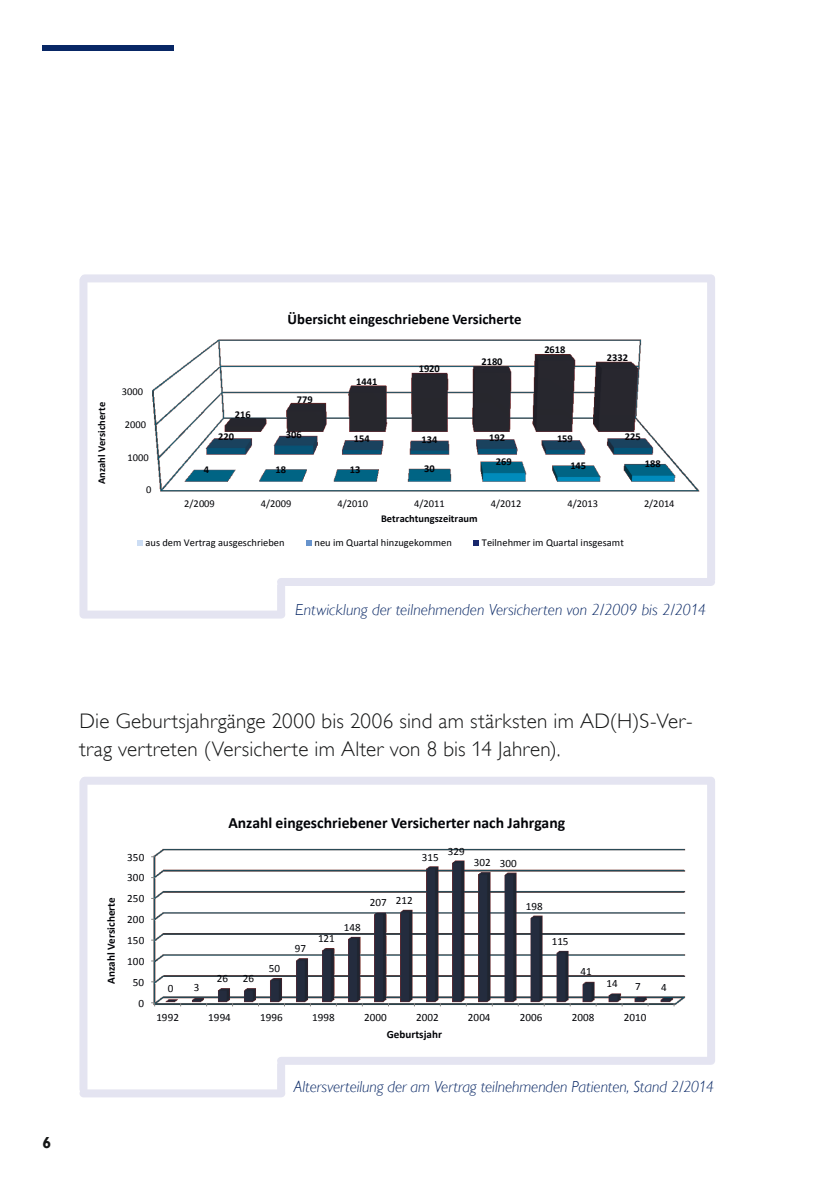
<style>
.page{position:relative;width:840px;height:1191px;background:#fff}
.page>*{position:absolute;margin:0;border:0;box-sizing:border-box;transform-origin:0 0}
.t1{font:300 21px/28px "Gill Alt One";letter-spacing:.015em;color:#151616}
.t2{font:italic 300 16px "Gill Alt One";color:#082765}
.t3{font:700 16px "Gill Alt One";color:#151616}
.t4{font:700 15.6px "Calibri";color:#020307}
.t5{font:700 14.8px "Calibri";color:#020307}
.t6{font:11px "Calibri";color:#020307}
.t7{font:700 11px "Calibri";letter-spacing:.005em;color:#020307}
.t8{font:10.4px "Calibri";color:#020307}
.t9{font:700 10.4px "Calibri";color:#020307}
</style>
<div class="page">
<div style="left:84px;top:274px;width:626px;height:8px;background:#e4e4f1"></div>
<div style="left:706px;top:279px;width:8px;height:301px;background:#e4e4f1"></div>
<div style="left:281px;top:578px;width:429px;height:8px;background:#e4e4f1"></div>
<div style="left:277px;top:586px;width:8px;height:27px;background:#e4e4f1"></div>
<div style="left:83px;top:610px;width:198px;height:8px;background:#e4e4f1"></div>
<div style="left:79px;top:280px;width:8px;height:332px;background:#e4e4f1"></div>
<svg style="left:87px;top:308px;width:613px;height:242px"></svg>
<div style="left:43px;top:46px;width:130px;height:5px;background:#082765"></div>
<div style="left:84px;top:776px;width:626px;height:8px;background:#e4e4f1"></div>
<div style="left:706px;top:781px;width:8px;height:279px;background:#e4e4f1"></div>
<div style="left:281px;top:1056px;width:429px;height:8px;background:#e4e4f1"></div>
<div style="left:277px;top:1064px;width:8px;height:27px;background:#e4e4f1"></div>
<div style="left:83px;top:1089px;width:198px;height:8px;background:#e4e4f1"></div>
<div style="left:79px;top:782px;width:8px;height:307px;background:#e4e4f1"></div>
<svg style="left:151px;top:848px;width:535px;height:159px"></svg>
<p class="t9" style="left:95px;top:484px;width:83px;rotate:-90deg">Anzahl Versicherte</p>
<p class="t8" style="left:122px;top:384px;width:23px">3000</p>
<p class="t8" style="left:125px;top:418px;width:23px">2000</p>
<p class="t8" style="left:127px;top:451px;width:23px">1000</p>
<p class="t8" style="left:146px;top:483px;width:7px">0</p>
<p class="t9" style="left:235px;top:408px;width:17px">216</p>
<h3 class="t5" style="left:287px;top:310px;width:235px">Übersicht eingeschriebene Versicherte</h3>
<p class="t9" style="left:296px;top:393px;width:17px">779</p>
<p class="t9" style="left:356px;top:375px;width:23px">1441</p>
<p class="t9" style="left:418px;top:362px;width:23px">1920</p>
<p class="t9" style="left:481px;top:355px;width:23px">2180</p>
<p class="t9" style="left:544px;top:343px;width:23px">2618</p>
<p class="t9" style="left:606px;top:351px;width:23px">2332</p>
<p class="t9" style="left:218px;top:430px;width:17px">220</p>
<p class="t9" style="left:286px;top:427px;width:17px">306</p>
<p class="t9" style="left:353px;top:432px;width:17px">154</p>
<p class="t9" style="left:421px;top:432px;width:17px">134</p>
<p class="t9" style="left:489px;top:431px;width:17px">192</p>
<p class="t9" style="left:556px;top:432px;width:17px">159</p>
<p class="t9" style="left:624px;top:430px;width:17px">225</p>
<p class="t9" style="left:204px;top:463px;width:7px">4</p>
<p class="t9" style="left:275px;top:462px;width:12px">18</p>
<p class="t9" style="left:349px;top:463px;width:12px">13</p>
<p class="t9" style="left:424px;top:462px;width:12px">30</p>
<p class="t9" style="left:495px;top:455px;width:17px">269</p>
<p class="t9" style="left:570px;top:458px;width:17px">145</p>
<p class="t9" style="left:644px;top:457px;width:17px">188</p>
<p class="t8" style="left:184px;top:496px;width:32px">2/2009</p>
<p class="t8" style="left:261px;top:496px;width:32px">4/2009</p>
<p class="t8" style="left:337px;top:496px;width:32px">4/2010</p>
<p class="t8" style="left:414px;top:496px;width:32px">4/2011</p>
<p class="t8" style="left:490px;top:496px;width:32px">4/2012</p>
<p class="t8" style="left:567px;top:496px;width:32px">4/2013</p>
<p class="t8" style="left:643px;top:496px;width:32px">2/2014</p>
<p class="t9" style="left:381px;top:512px;width:98px">Betrachtungszeitraum</p>
<p class="t8" style="left:145px;top:536px;width:140px">aus dem Vertrag ausgeschrieben</p>
<p class="t8" style="left:314px;top:536px;width:139px">neu im Quartal hinzugekommen</p>
<p class="t8" style="left:481px;top:536px;width:143px">Teilnehmer im Quartal insgesamt</p>
<h2 class="t2" style="left:295px;top:600px;width:412px">Entwicklung der teilnehmenden Versicherten von 2/2009 bis 2/2014</h2>
<h2 class="t3" style="left:43px;top:1133px;width:10px">6</h2>
<h1 class="t1" style="left:79px;top:707px;width:614px">Die Geburtsjahrgänge 2000 bis 2006 sind am stärksten im AD(H)S-Ver&shy;trag vertreten (Versicherte im Alter von 8 bis 14 Jahren).</h1>
<p class="t7" style="left:104px;top:984px;width:88px;rotate:-90deg">Anzahl Versicherte</p>
<p class="t6" style="left:127px;top:850px;width:18px">350</p>
<p class="t6" style="left:127px;top:870px;width:18px">300</p>
<p class="t6" style="left:127px;top:891px;width:18px">250</p>
<p class="t6" style="left:127px;top:912px;width:18px">200</p>
<p class="t6" style="left:127px;top:933px;width:18px">150</p>
<p class="t6" style="left:127px;top:954px;width:18px">100</p>
<p class="t6" style="left:133px;top:975px;width:13px">50</p>
<p class="t6" style="left:138px;top:996px;width:7px">0</p>
<h3 class="t4" style="left:228px;top:813px;width:338px">Anzahl eingeschriebener Versicherter nach Jahrgang</h3>
<p class="t6" style="left:168px;top:982px;width:7px">0</p>
<p class="t6" style="left:194px;top:980px;width:7px">3</p>
<p class="t6" style="left:217px;top:971px;width:13px">26</p>
<p class="t6" style="left:243px;top:971px;width:13px">26</p>
<p class="t6" style="left:269px;top:961px;width:13px">50</p>
<p class="t6" style="left:295px;top:941px;width:13px">97</p>
<p class="t6" style="left:421px;top:850px;width:18px">315</p>
<p class="t6" style="left:447px;top:844px;width:18px">329</p>
<p class="t6" style="left:473px;top:856px;width:44px">302 300</p>
<p class="t6" style="left:318px;top:931px;width:18px">121</p>
<p class="t6" style="left:344px;top:920px;width:18px">148</p>
<p class="t6" style="left:370px;top:894px;width:44px">207 212</p>
<p class="t6" style="left:525px;top:899px;width:18px">198</p>
<p class="t6" style="left:551px;top:934px;width:18px">115</p>
<p class="t6" style="left:580px;top:964px;width:13px">41</p>
<p class="t6" style="left:606px;top:976px;width:13px">14</p>
<p class="t6" style="left:635px;top:979px;width:7px">7</p>
<p class="t6" style="left:660px;top:980px;width:7px">4</p>
<p class="t6" style="left:156px;top:1010px;width:24px">1992</p>
<p class="t6" style="left:208px;top:1010px;width:24px">1994</p>
<p class="t6" style="left:260px;top:1010px;width:24px">1996</p>
<p class="t6" style="left:312px;top:1010px;width:24px">1998</p>
<p class="t6" style="left:364px;top:1010px;width:24px">2000</p>
<p class="t6" style="left:416px;top:1010px;width:24px">2002</p>
<p class="t6" style="left:467px;top:1010px;width:24px">2004</p>
<p class="t6" style="left:519px;top:1010px;width:24px">2006</p>
<p class="t6" style="left:571px;top:1010px;width:24px">2008</p>
<p class="t6" style="left:623px;top:1010px;width:24px">2010</p>
<p class="t7" style="left:386px;top:1027px;width:57px">Geburtsjahr</p>
<h2 class="t2" style="left:293px;top:1077px;width:421px">Altersverteilung der am Vertrag teilnehmenden Patienten, Stand 2/2014</h2>
</div>
